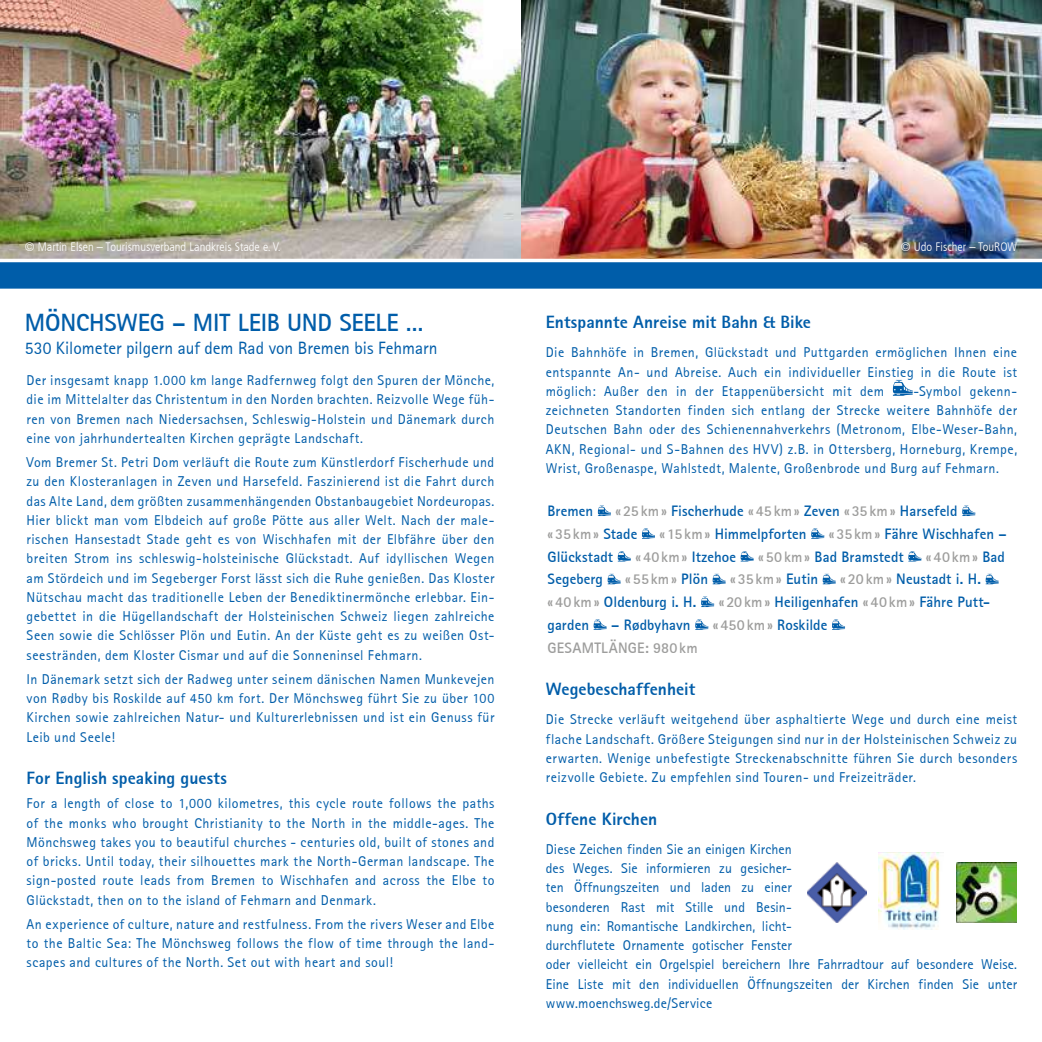
<style>
.page{position:relative;width:1042px;height:1042px;background:#fff}
.page>*{position:absolute;margin:0;border:0;box-sizing:border-box;transform-origin:0 0}
.t1{font:700 24.5px "Libre Sans Serif S Si";letter-spacing:-.005em;color:#005da9}
.t2{font:800 17.5px "Libre Sans Serif Black S Si";letter-spacing:.005em;color:#005da9}
.t3{font:17.5px "Libre Sans Serif S Si";color:#005da9}
.t4{font:700 14.88px/22.8px "Libre Sans Serif S Si";letter-spacing:.01em;color:#005da9}
.t5{font:700 14.88px "Libre Sans Serif S Si";letter-spacing:.015em;color:#9d9d9c}
.t6{font:14px/19.2px "Libre Sans Serif S Si";letter-spacing:.025em;color:#005da9;text-align:justify}
.t7{font:14px/19.2px "Libre Sans Serif S Si";letter-spacing:.005em;color:#005da9}
.t8{font:300 condensed 12.25px "Frutiger LT";color:#fff}
.s1{color:#9d9d9c}
.s2{color:#005da9}
</style>
<div class="page">
<img style="left:0;top:0;width:521px;height:259px">
<img style="left:521px;top:0;width:521px;height:259px">
<svg style="left:0;top:262px;width:1042px;height:27px;background:#0560aa"></svg>
<svg style="left:598px;top:505px;width:13px;height:11px"></svg>
<svg style="left:962px;top:505px;width:13px;height:11px"></svg>
<svg style="left:642px;top:528px;width:13px;height:11px"></svg>
<svg style="left:811px;top:528px;width:13px;height:11px"></svg>
<svg style="left:618px;top:551px;width:13px;height:10px"></svg>
<svg style="left:740px;top:551px;width:14px;height:10px"></svg>
<svg style="left:908px;top:551px;width:14px;height:10px"></svg>
<svg style="left:608px;top:574px;width:13px;height:10px"></svg>
<svg style="left:712px;top:574px;width:14px;height:10px"></svg>
<svg style="left:823px;top:574px;width:13px;height:10px"></svg>
<svg style="left:985px;top:574px;width:14px;height:10px"></svg>
<svg style="left:701px;top:596px;width:13px;height:11px"></svg>
<svg style="left:594px;top:619px;width:13px;height:11px"></svg>
<svg style="left:695px;top:619px;width:13px;height:11px"></svg>
<svg style="left:832px;top:619px;width:13px;height:11px"></svg>
<svg style="left:893px;top:380px;width:19px;height:16px"></svg>
<img style="left:807px;top:862px;width:59px;height:61px">
<img style="left:956px;top:862px;width:60px;height:61px">
<img style="left:878px;top:852px;width:65px;height:78px">
<p class="t8" style="left:25px;top:239px;width:257px">© Martin Elsen – Tourismusverband Landkreis Stade e. V.</p>
<p class="t8" style="left:901px;top:239px;width:118px">© Udo Fischer – TouROW</p>
<h1 class="t1" style="left:25px;top:307px;width:400px">MÖNCHSWEG – MIT LEIB UND SEELE …</h1>
<p class="t3" style="left:25px;top:338px;width:414px">530 Kilometer pilgern auf dem Rad von Bremen bis Fehmarn</p>
<p class="t6" style="left:27px;top:370px;width:469px">Der insgesamt knapp 1.000 km lange Radfernweg folgt den Spuren der Mönche, die im Mittelalter das Christentum in den Norden brachten. Reizvolle Wege füh&shy;ren von Bremen nach Niedersachsen, Schleswig-Holstein und Dänemark durch eine von jahrhundertealten Kirchen geprägte Landschaft.</p>
<p class="t6" style="left:27px;top:452px;width:469px">Vom Bremer St. Petri Dom verläuft die Route zum Künstlerdorf Fischerhude und zu den Klosteranlagen in Zeven und Harsefeld. Faszinierend ist die Fahrt durch das Alte Land, dem größten zusammenhängenden Obstanbaugebiet Nordeuropas.<br>Hier blickt man vom Elbdeich auf große Pötte aus aller Welt. Nach der male&shy;rischen Hansestadt Stade geht es von Wischhafen mit der Elbfähre über den breiten Strom ins schleswig-holsteinische Glückstadt. Auf idyllischen Wegen am Stördeich und im Segeberger Forst lässt sich die Ruhe genießen. Das Kloster Nütschau macht das traditionelle Leben der Benediktinermönche erlebbar. Ein&shy;gebettet in die Hügellandschaft der Holsteinischen Schweiz liegen zahlreiche Seen sowie die Schlösser Plön und Eutin. An der Küste geht es zu weißen Ost&shy;seestränden, dem Kloster Cismar und auf die Sonneninsel Fehmarn.</p>
<p class="t6" style="left:27px;top:669px;width:469px">In Dänemark setzt sich der Radweg unter seinem dänischen Namen Munkevejen von Rødby bis Roskilde auf 450 km fort. Der Mönchsweg führt Sie zu über 100<br>Kirchen sowie zahlreichen Natur- und Kulturerlebnissen und ist ein Genuss für Leib und Seele!</p>
<p class="t2" style="left:27px;top:767px;width:202px">For English speaking guests</p>
<p class="t6" style="left:27px;top:794px;width:469px">For a length of close to 1,000 kilometres, this cycle route follows the paths of the monks who brought Christianity to the North in the middle-ages. The Mönchsweg takes you to beautiful churches - centuries old, built of stones and of bricks. Until today, their silhouettes mark the North-German landscape. The sign-posted route leads from Bremen to Wischhafen and across the Elbe to Glückstadt, then on to the island of Fehmarn and Denmark.</p>
<p class="t6" style="left:27px;top:914px;width:469px">An experience of culture, nature and restfulness. From the rivers Weser and Elbe to the Baltic Sea: The Mönchsweg follows the flow of time through the land&shy;scapes and cultures of the North. Set out with heart and soul!</p>
<p class="t2" style="left:546px;top:311px;width:267px">Entspannte Anreise mit Bahn &amp; Bike</p>
<p class="t6" style="left:546px;top:343px;width:473px">Die Bahnhöfe in Bremen, Glückstadt und Puttgarden ermöglichen Ihnen eine entspannte An- und Abreise. Auch ein individueller Einstieg in die Route ist möglich: Außer den in der Etappenübersicht mit dem</p>
<p class="t6" style="left:546px;top:381px;width:473px;text-indent:367px">-Symbol gekenn&shy;zeichneten Standorten finden sich entlang der Strecke weitere Bahnhöfe der Deutschen Bahn oder des Schienennahverkehrs (Metronom, Elbe-Weser-Bahn, AKN, Regional- und S-Bahnen des HVV) z.B. in Ottersberg, Horneburg, Krempe, Wrist, Großenaspe, Wahlstedt, Malente, Großenbrode und Burg auf Fehmarn.</p>
<p class="t4" style="left:547px;top:499px;width:412px;text-indent:68px"><span class="s1">«25km»</span> Fischerhude <span class="s1">«45km»</span> Zeven <span class="s1">«35km»</span> Harsefeld <span class="s1">«35km»</span> Stade</p>
<p class="t4" style="left:547px;top:499px;width:47px">Bremen</p>
<p class="t4" style="left:659px;top:522px;width:149px"><span class="s1">«15km»</span> Himmelpforten</p>
<p class="t4" style="left:829px;top:522px;width:179px"><span class="s1">«35km»</span> Fähre Wischhafen –</p>
<p class="t4" style="left:547px;top:545px;width:67px">Glückstadt</p>
<p class="t4" style="left:635px;top:545px;width:102px"><span class="s1">«40km»</span> Itzehoe</p>
<p class="t4" style="left:758px;top:545px;width:147px"><span class="s1">«50km»</span> Bad Bramstedt</p>
<p class="t5" style="left:926px;top:547px;width:81px">«40km» <span class="s2">Bad</span></p>
<p class="t4" style="left:547px;top:567px;width:57px">Segeberg</p>
<p class="t5" style="left:625px;top:570px;width:84px">«55km» <span class="s2">Plön</span></p>
<p class="t5" style="left:730px;top:570px;width:89px">«35km» <span class="s2">Eutin</span></p>
<p class="t4" style="left:840px;top:567px;width:142px"><span class="s1">«20km»</span> Neustadt i. H.</p>
<p class="t4" style="left:547px;top:590px;width:150px"><span class="s1">«40km»</span> Oldenburg i. H.</p>
<p class="t4" style="left:719px;top:590px;width:273px"><span class="s1">«20km»</span> Heiligenhafen <span class="s1">«40km»</span> Fähre Putt-</p>
<p class="t4" style="left:547px;top:613px;width:43px">garden</p>
<p class="t4" style="left:611px;top:613px;width:81px">– Rødbyhavn</p>
<p class="t4" style="left:713px;top:613px;width:116px"><span class="s1">«450km»</span> Roskilde</p>
<p class="t5" style="left:547px;top:638px;width:152px">GESAMTLÄNGE: 980km</p>
<p class="t2" style="left:546px;top:678px;width:151px">Wegebeschaffenheit</p>
<p class="t6" style="left:546px;top:710px;width:473px">Die Strecke verläuft weitgehend über asphaltierte Wege und durch eine meist flache Landschaft. Größere Steigungen sind nur in der Holsteinischen Schweiz zu erwarten. Wenige unbefestigte Streckenabschnitte führen Sie durch besonders reizvolle Gebiete. Zu empfehlen sind Touren- und Freizeiträder.</p>
<p class="t2" style="left:546px;top:807px;width:113px">Offene Kirchen</p>
<p class="t7" style="left:546px;top:839px;width:473px">Diese Zeichen finden Sie an einigen Kirchen<br>des Weges. Sie informieren zu gesicher-<br>ten Öffnungszeiten und laden zu einer<br>besonderen Rast mit Stille und Besin-<br>nung ein: Romantische Landkirchen, licht-<br>durchflutete Ornamente gotischer Fenster<br>oder vielleicht ein Orgelspiel bereichern Ihre Fahrradtour auf besondere Weise.<br>Eine Liste mit den individuellen Öffnungszeiten der Kirchen finden Sie unter www.moenchsweg.de/Service</p>
</div>
